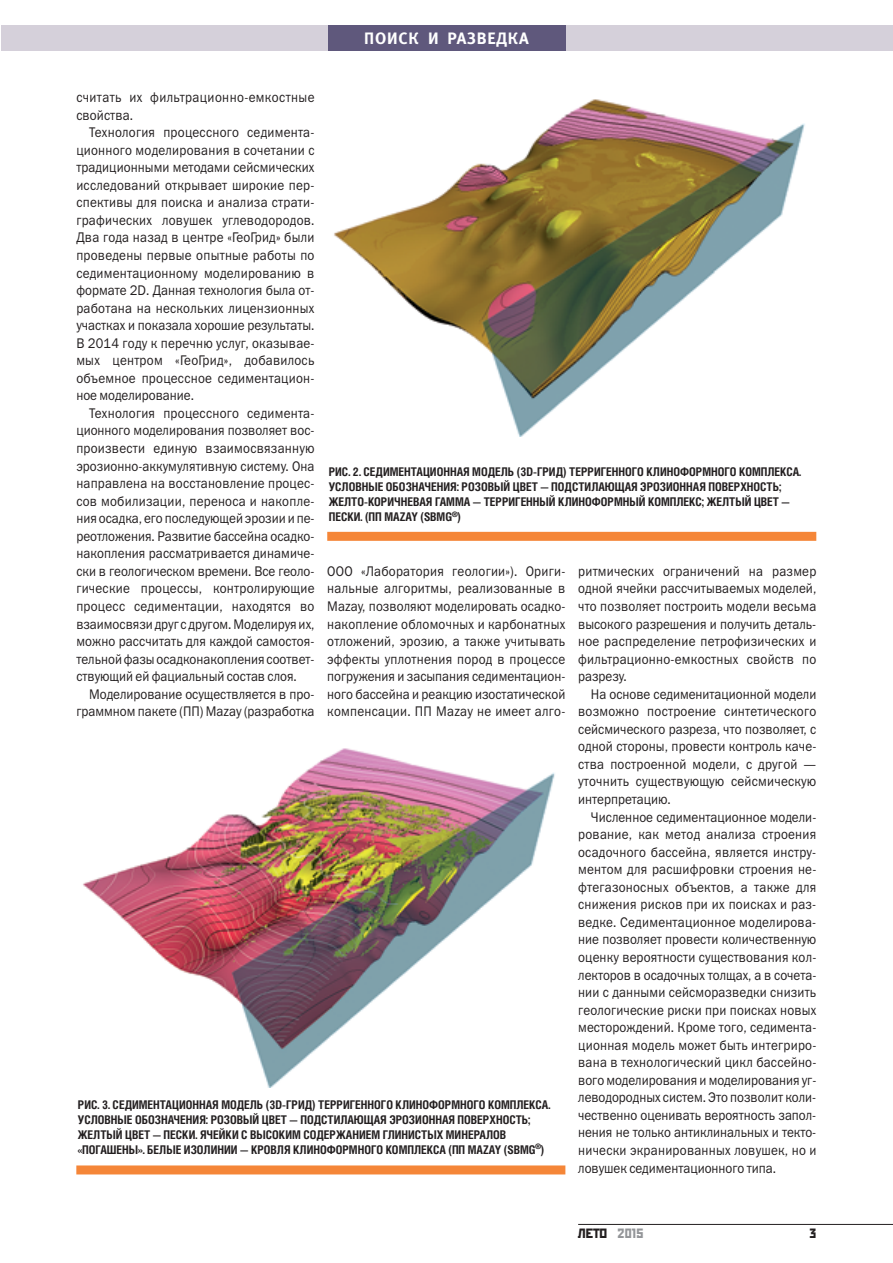
<style>
.page{position:relative;width:893px;height:1263px;background:#fff}
.page>*{position:absolute;margin:0;border:0;box-sizing:border-box;transform-origin:0 0}
.t1{font:16.5px "Meta Bold Caps C";letter-spacing:.05em;color:#fff}
.t2{font:14.1px/17.5px "Franklin Gothic Book C";color:#231f20;text-align:justify;scale:.91 1}
.t3{font:14.1px/17.5px "Franklin Gothic Book C";letter-spacing:.03em;color:#231f20;scale:.91 1}
.t4{font:13.5px "Stenberg C";letter-spacing:.005em;color:#231f20;scale:1.04 1}
.t5{font:13.5px "Stenberg C";letter-spacing:.005em;color:#231f20}
.t6{font:700 12px/15px "Helios Cond";color:#231f20}
.s1{color:#939598}
</style>
<div class="page">
<hr style="left:578px;top:1224px;width:314px;height:1px;background:#231f20">
<div style="left:328px;top:26px;width:238px;height:25px;background:#5f587c"></div>
<div style="left:1px;top:26px;width:327px;height:25px;background:#d5d0da"></div>
<div style="left:566px;top:26px;width:326px;height:25px;background:#d5d0da"></div>
<img style="left:334px;top:99px;width:471px;height:337px">
<div style="left:327px;top:532px;width:489px;height:9px;background:#f58638"></div>
<img style="left:83px;top:748px;width:472px;height:339px">
<div style="left:76px;top:1165px;width:489px;height:9px;background:#f58638"></div>
<p class="t1" style="left:364px;top:28px;width:166px">ПОИСК И РАЗВЕДКА</p>
<p class="t3" style="left:76px;top:90px;width:263px">считать их фильтрационно-емкостные свойства.</p>
<p class="t2" style="left:76px;top:125px;width:263px;text-indent:13px">Технология процессного седимента&shy;ционного моделирования в сочетании с традиционными методами сейсмических исследований открывает широкие пер&shy;спективы для поиска и анализа страти&shy;графических ловушек углеводородов.<br>Два года назад в центре «ГеоГрид» были проведены первые опытные работы по седиментационному моделированию в формате 2D. Данная технология была от&shy;работана на нескольких лицензионных участках и показала хорошие результаты.<br>В 2014 году к перечню услуг, оказывае&shy;мых центром «ГеоГрид», добавилось объемное процессное седиментацион&shy;ное моделирование.</p>
<p class="t2" style="left:76px;top:406px;width:263px;text-indent:13px">Технология процессного седимента&shy;ционного моделирования позволяет вос&shy;произвести единую взаимосвязанную эрозионно-аккумулятивную систему. Она направлена на восстановление процес&shy;сов мобилизации, переноса и накопле&shy;ния осадка, его последующей эрозии и пе&shy;реотложения. Развитие бассейна осадко&shy;накопления рассматривается динамиче&shy;ски в геологическом времени. Все геоло&shy;гические процессы, контролирующие процесс седиментации, находятся во взаимосвязи друг с другом. Моделируя их, можно рассчитать для каждой самостоя&shy;тельной фазы осадконакопления соответ&shy;ствующий ей фациальный состав слоя.</p>
<p class="t2" style="left:76px;top:686px;width:263px;text-align:right">Моделирование осуществляется в про&shy;граммном пакете (ПП) Mazay (разработка</p>
<p class="t6" style="left:329px;top:466px;width:474px">РИС. 2. СЕДИМЕНТАЦИОННАЯ МОДЕЛЬ (3D-ГРИД) ТЕРРИГЕННОГО КЛИНОФОРМНОГО КОМПЛЕКСА.<br>УСЛОВНЫЕ ОБОЗНАЧЕНИЯ: РОЗОВЫЙ ЦВЕТ — ПОДСТИЛАЮЩАЯ ЭРОЗИОННАЯ ПОВЕРХНОСТЬ; ЖЕЛТО-КОРИЧНЕВАЯ ГАММА — ТЕРРИГЕННЫЙ КЛИНОФОРМНЫЙ КОМПЛЕКС; ЖЕЛТЫЙ ЦВЕТ — ПЕСКИ. (ПП MAZAY (SBMG<sup>®</sup>)</p>
<p class="t2" style="left:327px;top:564px;width:263px">ООО «Лаборатория геологии»). Ориги&shy;нальные алгоритмы, реализованные в Mazay, позволяют моделировать осадко&shy;накопление обломочных и карбонатных отложений, эрозию, а также учитывать эффекты уплотнения пород в процессе погружения и засыпания седиментацион&shy;ного бассейна и реакцию изостатической компенсации. ПП Mazay не имеет алго-</p>
<p class="t2" style="left:578px;top:564px;width:263px">ритмических ограничений на размер одной ячейки рассчитываемых моделей, что позволяет построить модели весьма высокого разрешения и получить деталь&shy;ное распределение петрофизических и фильтрационно-емкостных свойств по разрезу.</p>
<p class="t2" style="left:578px;top:686px;width:263px;text-indent:13px">На основе седименитационной модели возможно построение синтетического сейсмического разреза, что позволяет, с одной стороны, провести контроль каче&shy;ства построенной модели, с другой — уточнить существующую сейсмическую интерпретацию.</p>
<p class="t2" style="left:578px;top:809px;width:263px;text-indent:13px">Численное седиментационное модели&shy;рование, как метод анализа строения осадочного бассейна, является инстру&shy;ментом для расшифровки строения не&shy;фтегазоносных объектов, а также для снижения рисков при их поисках и раз&shy;ведке. Седиментационное моделирова&shy;ние позволяет провести количественную оценку вероятности существования кол&shy;лекторов в осадочных толщах, а в сочета&shy;нии с данными сейсморазведки снизить геологические риски при поисках новых месторождений. Кроме того, седимента&shy;ционная модель может быть интегриро&shy;вана в технологический цикл бассейно&shy;вого моделирования и моделирования уг&shy;леводородных систем. Это позволит коли&shy;чественно оценивать вероятность запол&shy;нения не только антиклинальных и текто&shy;нически экранированных ловушек, но и ловушек седиментационного типа.</p>
<p class="t6" style="left:78px;top:1098px;width:474px">РИС. 3. СЕДИМЕНТАЦИОННАЯ МОДЕЛЬ (3D-ГРИД) ТЕРРИГЕННОГО КЛИНОФОРМНОГО КОМПЛЕКСА.<br>УСЛОВНЫЕ ОБОЗНАЧЕНИЯ: РОЗОВЫЙ ЦВЕТ — ПОДСТИЛАЮЩАЯ ЭРОЗИОННАЯ ПОВЕРХНОСТЬ; ЖЕЛТЫЙ ЦВЕТ — ПЕСКИ. ЯЧЕЙКИ С ВЫСОКИМ СОДЕРЖАНИЕМ ГЛИНИСТЫХ МИНЕРАЛОВ «ПОГАШЕНЫ». БЕЛЫЕ ИЗОЛИНИИ — КРОВЛЯ КЛИНОФОРМНОГО КОМПЛЕКСА (ПП MAZAY (SBMG<sup>®</sup>)</p>
<p class="t4" style="left:578px;top:1226px;width:64px">ЛЕТО <span class="s1">2015</span></p>
<p class="t5" style="left:809px;top:1226px;width:8px">3</p>
</div>
